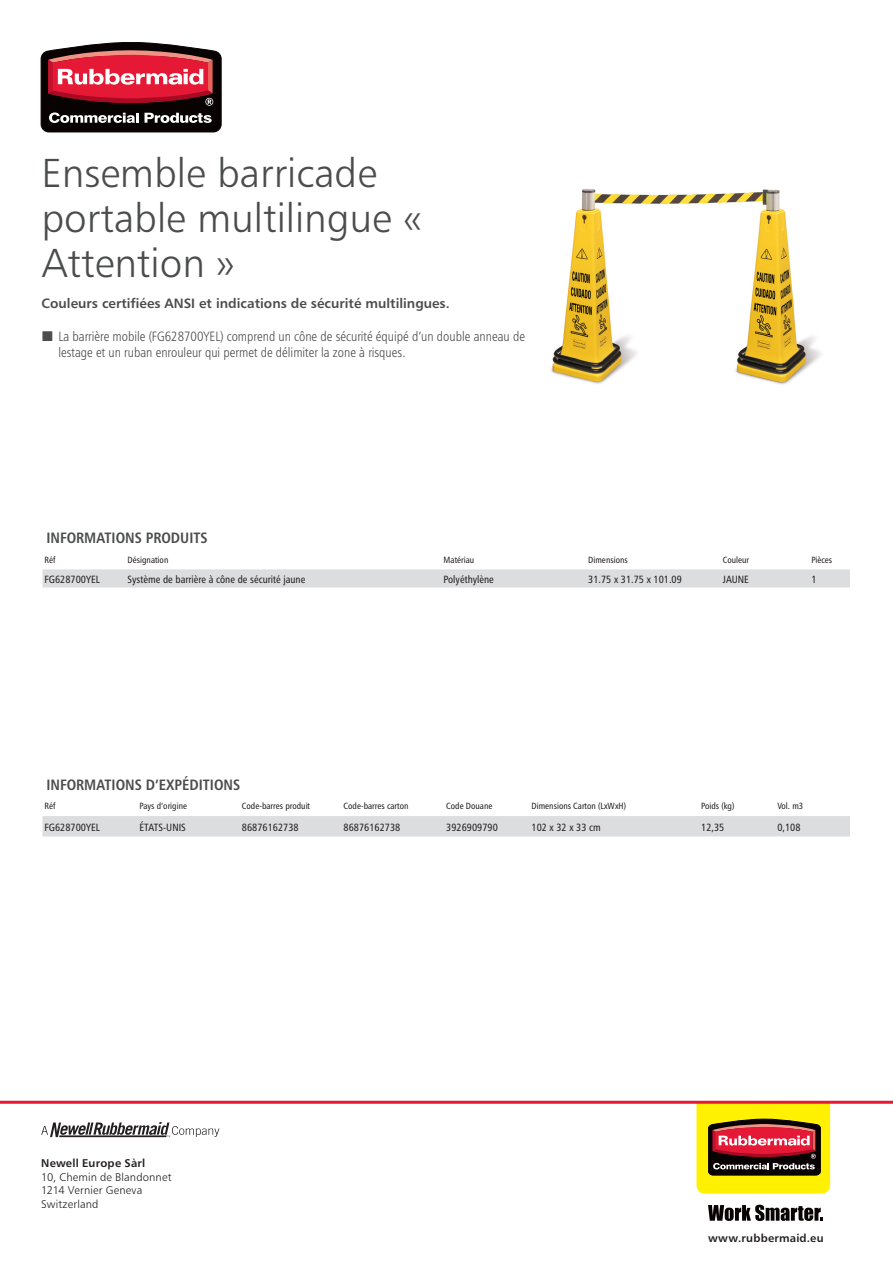
<style>
.page{position:relative;width:893px;height:1263px;background:#fff}
.page>*{position:absolute;margin:0;border:0;box-sizing:border-box;transform-origin:0 0}
.t1{font:40.5px/45px "Humanist 777 BT Light B";color:#4b4c4d}
.t2{font:15px "Humanist 777 BT Bold Condensed B";color:#4b4c4d}
.t3{font:13.5px/16.2px "Humanist 777 BT Light Condensed B";color:#4b4c4d}
.t4{font:13.5px "Humanist 777 BT Bold B";color:#4b4c4d}
.t5{font:11.25px "Humanist 777 BT Light B";letter-spacing:.015em;color:#231f20}
.t6{font:11.25px "Humanist 777 BT Bold B";letter-spacing:.02em;color:#231f20}
.t7{font:10.5px "Humanist 777 BT Roman Condensed B";color:#231f20}
.t8{font:9px "Humanist 777 BT Roman Condensed B";color:#231f20}
</style>
<div class="page">
<svg style="left:41px;top:1122px;width:178px;height:15px"></svg>
<svg style="left:696px;top:1104px;width:134px;height:90px;background:#bd8e20"></svg>
<svg style="left:708px;top:1205px;width:115px;height:16px"></svg>
<svg style="left:41px;top:42px;width:180px;height:90px;background:#863942"></svg>
<div style="left:43px;top:569px;width:807px;height:18px;background:#dcdddf"></div>
<div style="left:43px;top:816px;width:807px;height:20px;background:#dcdddf"></div>
<hr style="left:0;top:1101px;width:893px;height:3px;background:#e51836">
<img style="left:551px;top:189px;width:270px;height:196px">
<p class="t1" style="left:41px;top:150px;width:382px">Ensemble barricade portable multilingue «<br>Attention »</p>
<p class="t4" style="left:41px;top:295px;width:410px">Couleurs certifiées ANSI et indications de sécurité multilingues.</p>
<p class="t3" style="left:58px;top:328px;width:468px">La barrière mobile (FG628700YEL) comprend un cône de sécurité équipé d’un double anneau de lestage et un ruban enrouleur qui permet de délimiter la zone à risques.</p>
<p class="t2" style="left:46px;top:528px;width:163px">INFORMATIONS PRODUITS</p>
<p class="t8" style="left:45px;top:554px;width:12px">Réf</p>
<p class="t8" style="left:128px;top:554px;width:42px">Désignation</p>
<p class="t8" style="left:444px;top:554px;width:32px">Matériau</p>
<p class="t8" style="left:588px;top:554px;width:41px">Dimensions</p>
<p class="t8" style="left:723px;top:554px;width:28px">Couleur</p>
<p class="t8" style="left:811px;top:554px;width:22px">Pièces</p>
<p class="t7" style="left:45px;top:572px;width:57px">FG628700YEL</p>
<p class="t7" style="left:128px;top:572px;width:179px">Système de barrière à cône de sécurité jaune</p>
<p class="t7" style="left:444px;top:572px;width:52px">Polyéthylène</p>
<p class="t7" style="left:588px;top:572px;width:95px">31.75 x 31.75 x 101.09</p>
<p class="t7" style="left:723px;top:572px;width:28px">JAUNE</p>
<p class="t7" style="left:811px;top:572px;width:7px">1</p>
<p class="t2" style="left:46px;top:775px;width:195px">INFORMATIONS D’EXPÉDITIONS</p>
<p class="t8" style="left:45px;top:801px;width:12px">Réf</p>
<p class="t8" style="left:139px;top:801px;width:49px">Pays d’origine</p>
<p class="t8" style="left:242px;top:801px;width:70px">Code-barres produit</p>
<p class="t8" style="left:344px;top:801px;width:66px">Code-barres carton</p>
<p class="t8" style="left:446px;top:801px;width:48px">Code Douane</p>
<p class="t8" style="left:531px;top:801px;width:96px">Dimensions Carton (LxWxH)</p>
<p class="t8" style="left:701px;top:801px;width:35px">Poids (kg)</p>
<p class="t8" style="left:777px;top:801px;width:27px">Vol. m3</p>
<p class="t7" style="left:45px;top:820px;width:57px">FG628700YEL</p>
<p class="t7" style="left:139px;top:820px;width:48px">ÉTATS-UNIS</p>
<p class="t7" style="left:242px;top:820px;width:58px">86876162738</p>
<p class="t7" style="left:344px;top:820px;width:58px">86876162738</p>
<p class="t7" style="left:446px;top:820px;width:53px">3926909790</p>
<p class="t7" style="left:531px;top:820px;width:71px">102 x 32 x 33 cm</p>
<p class="t7" style="left:701px;top:820px;width:25px">12,35</p>
<p class="t7" style="left:777px;top:820px;width:25px">0,108</p>
<p class="t6" style="left:41px;top:1156px;width:106px">Newell Europe Sàrl</p>
<p class="t5" style="left:41px;top:1170px;width:132px">10, Chemin de Blandonnet</p>
<p class="t5" style="left:41px;top:1183px;width:103px">1214 Vernier Geneva</p>
<p class="t5" style="left:41px;top:1197px;width:59px">Switzerland</p>
<p class="t6" style="left:708px;top:1231px;width:117px">www.rubbermaid.eu</p>
</div>
